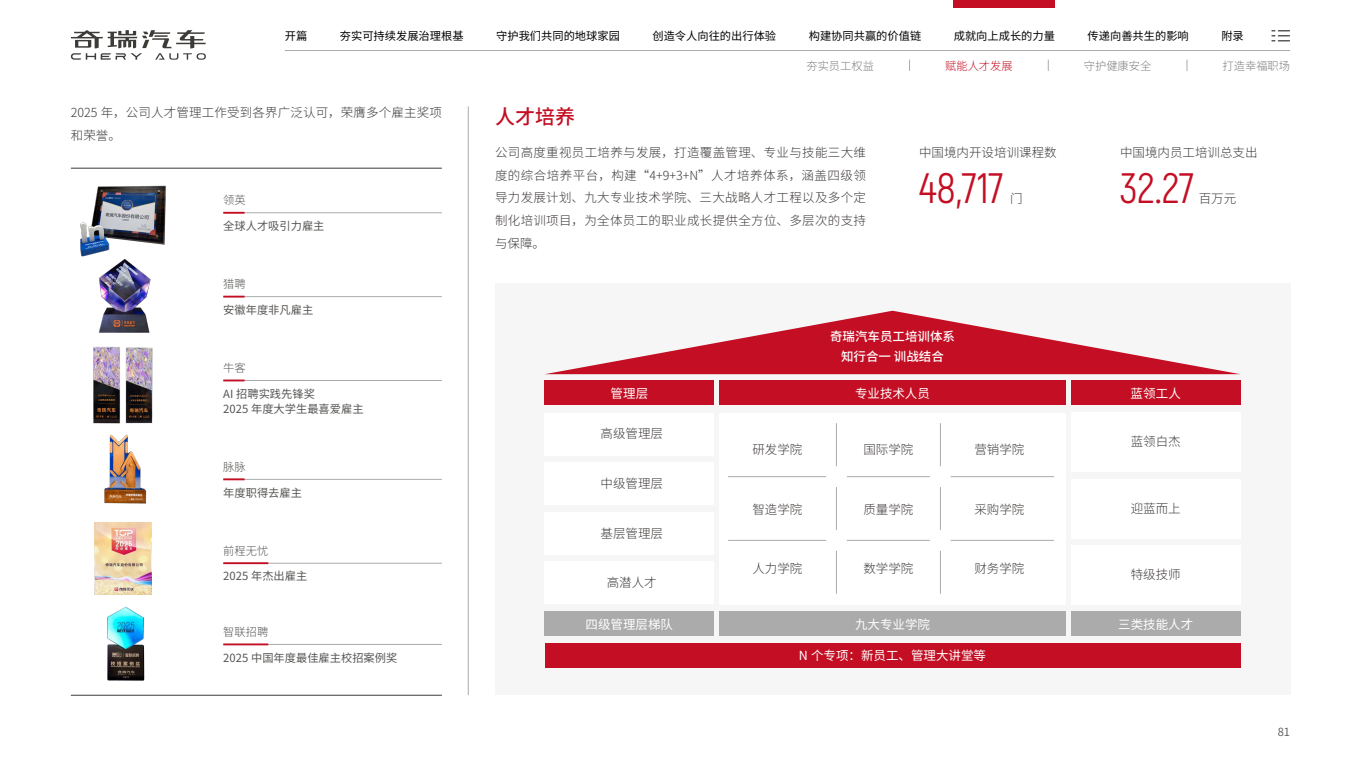
<style>
.page{position:relative;width:1361px;height:766px;background:#fff}
.page>*{position:absolute;margin:0;border:0;box-sizing:border-box;transform-origin:0 0}
.t1{font:42.5px "Akrobat";color:#c30e23}
.t2{font:500 20px "Source Han Sans CN";color:#c30e23}
.t3{font:300 12.5px/22.5px "Source Han Sans CN";color:#3e3a39}
.t4{font:12.5px "Source Han Sans CN";color:#fff}
.t5{font:500 12.5px/20px "Source Han Sans CN";color:#fff;text-align:center}
.t6{font:11.25px/15px "Source Han Sans CN";color:#575554}
.t7{font:11.25px "Source Han Sans SC";color:#000}
.t8{font:300 11.25px "Source Han Sans SC";color:#7d7d7d}
.t9{font:300 11.25px "Source Han Sans CN";color:#575554}
.t10{font:300 11.25px "Source Han Sans SC";color:#c30e23}
.t11{font:11.25px "Source Han Sans SC";color:#575554}
</style>
<div class="page">
<img style="left:80px;top:185px;width:86px;height:72px">
<img style="left:104px;top:434px;width:43px;height:70px">
<img style="left:92px;top:253px;width:66px;height:80px">
<img style="left:93px;top:346px;width:60px;height:78px">
<img style="left:94px;top:522px;width:58px;height:72px">
<img style="left:107px;top:607px;width:38px;height:73px">
<hr style="left:71px;top:168px;width:371px;height:1px;background:#3e3a39">
<hr style="left:223px;top:212px;width:219px;height:1px;background:#ababab">
<hr style="left:223px;top:296px;width:219px;height:1px;background:#ababab">
<hr style="left:71px;top:694px;width:371px;height:1px;background:#3e3a39">
<hr style="left:223px;top:380px;width:219px;height:1px;background:#ababab">
<hr style="left:223px;top:479px;width:219px;height:1px;background:#ababab">
<hr style="left:223px;top:563px;width:219px;height:1px;background:#ababab">
<hr style="left:223px;top:644px;width:219px;height:1px;background:#ababab">
<hr style="left:223px;top:212px;width:21px;height:2px;background:#c30e23">
<hr style="left:223px;top:295px;width:21px;height:2px;background:#c30e23">
<hr style="left:223px;top:379px;width:21px;height:2px;background:#c30e23">
<hr style="left:223px;top:478px;width:21px;height:2px;background:#c30e23">
<hr style="left:223px;top:562px;width:45px;height:2px;background:#c30e23">
<hr style="left:223px;top:643px;width:45px;height:2px;background:#c30e23">
<div style="left:495px;top:284px;width:795px;height:410px;background:#f6f6f6"></div>
<div style="left:719px;top:412px;width:346px;height:192px;background:#fff"></div>
<div style="left:544px;top:380px;width:170px;height:25px;background:#c30e23"></div>
<div style="left:1071px;top:380px;width:169px;height:25px;background:#c30e23"></div>
<div style="left:1071px;top:611px;width:169px;height:25px;background:#ababab"></div>
<div style="left:719px;top:380px;width:346px;height:25px;background:#c30e23"></div>
<div style="left:719px;top:611px;width:346px;height:25px;background:#ababab"></div>
<svg style="left:546px;top:310px;width:693px;height:64px"></svg>
<div style="left:544px;top:412px;width:170px;height:43px;background:#fff"></div>
<div style="left:1071px;top:412px;width:169px;height:59px;background:#fff"></div>
<div style="left:544px;top:462px;width:170px;height:43px;background:#fff"></div>
<div style="left:1071px;top:479px;width:169px;height:59px;background:#fff"></div>
<div style="left:544px;top:512px;width:170px;height:42px;background:#fff"></div>
<div style="left:1071px;top:545px;width:169px;height:59px;background:#fff"></div>
<div style="left:544px;top:561px;width:170px;height:43px;background:#fff"></div>
<hr style="left:728px;top:540px;width:326px;height:1px;background:#ababab">
<hr style="left:728px;top:476px;width:326px;height:1px;background:#ababab">
<hr style="left:836px;top:423px;width:1px;height:170px;background:#ababab">
<hr style="left:940px;top:423px;width:1px;height:170px;background:#ababab">
<div style="left:826px;top:466px;width:21px;height:21px;background:#fff;border-radius:50%"></div>
<div style="left:826px;top:530px;width:21px;height:20px;background:#fff;border-radius:50%"></div>
<div style="left:930px;top:466px;width:20px;height:21px;background:#fff;border-radius:50%"></div>
<div style="left:930px;top:530px;width:20px;height:20px;background:#fff;border-radius:50%"></div>
<div style="left:544px;top:611px;width:170px;height:25px;background:#ababab"></div>
<div style="left:544px;top:643px;width:696px;height:25px;background:#c30e23"></div>
<hr style="left:468px;top:106px;width:1px;height:588px;background:#ababab">
<svg style="left:71px;top:30px;width:135px;height:30px"></svg>
<hr style="left:285px;top:50px;width:1005px;height:1px;background:#ababab">
<div style="left:954px;top:0;width:101px;height:7px;background:#c30e23"></div>
<svg style="left:1272px;top:30px;width:17px;height:11px"></svg>
<p class="t7" style="left:285px;top:30px;width:24px">开篇</p>
<p class="t7" style="left:340px;top:30px;width:125px">夯实可持续发展治理根基</p>
<p class="t7" style="left:496px;top:30px;width:125px">守护我们共同的地球家园</p>
<p class="t7" style="left:652px;top:30px;width:125px">创造令人向往的出行体验</p>
<p class="t7" style="left:809px;top:30px;width:114px">构建协同共赢的价值链</p>
<p class="t7" style="left:954px;top:30px;width:103px">成就向上成长的力量</p>
<p class="t7" style="left:1087px;top:30px;width:103px">传递向善共生的影响</p>
<p class="t7" style="left:1221px;top:30px;width:24px">附录</p>
<p class="t3" style="left:71px;top:102px;width:372px">2025 年，公司人才管理工作受到各界广泛认可，荣膺多个雇主奖项和荣誉。</p>
<p class="t9" style="left:223px;top:194px;width:24px">领英</p>
<p class="t6" style="left:223px;top:218px;width:103px">全球人才吸引力雇主</p>
<p class="t9" style="left:223px;top:277px;width:24px">猎聘</p>
<p class="t6" style="left:223px;top:302px;width:91px">安徽年度非凡雇主</p>
<p class="t9" style="left:223px;top:361px;width:24px">牛客</p>
<p class="t6" style="left:223px;top:386px;width:142px">AI 招聘实践先锋奖<br>2025 年度大学生最喜爱雇主</p>
<p class="t9" style="left:223px;top:460px;width:24px">脉脉</p>
<p class="t6" style="left:223px;top:485px;width:80px">年度职得去雇主</p>
<p class="t9" style="left:223px;top:544px;width:46px">前程无忧</p>
<p class="t6" style="left:223px;top:569px;width:86px">2025 年杰出雇主</p>
<p class="t9" style="left:223px;top:625px;width:46px">智联招聘</p>
<p class="t6" style="left:223px;top:650px;width:176px">2025 中国年度最佳雇主校招案例奖</p>
<p class="t8" style="left:806px;top:59px;width:69px">夯实员工权益</p>
<p class="t10" style="left:945px;top:59px;width:69px">赋能人才发展</p>
<p class="t8" style="left:1084px;top:59px;width:69px">守护健康安全</p>
<p class="t8" style="left:1222px;top:59px;width:69px">打造幸福职场</p>
<h2 class="t2" style="left:495px;top:105px;width:81px">人才培养</h2>
<p class="t3" style="left:495px;top:142px;width:372px;text-align:justify">公司高度重视员工培养与发展，打造覆盖管理、专业与技能三大维度的综合培养平台，构建“4+9+3+N”人才培养体系，涵盖四级领导力发展计划、九大专业技术学院、三大战略人才工程以及多个定制化培训项目，为全体员工的职业成长提供全方位、多层次的支持与保障。</p>
<p class="t3" style="left:919px;top:142px;width:139px">中国境内开设培训课程数</p>
<p class="t3" style="left:1120px;top:142px;width:139px">中国境内员工培训总支出</p>
<h1 class="t1" style="left:919px;top:163px;width:86px">48,717</h1>
<h1 class="t1" style="left:1120px;top:163px;width:76px">32.27</h1>
<p class="t3" style="left:1010px;top:187px;width:14px">门</p>
<p class="t3" style="left:1198px;top:187px;width:39px">百万元</p>
<p class="t5" style="left:830px;top:326px;width:126px">奇瑞汽车员工培训体系知行合一 训战结合</p>
<p class="t4" style="left:610px;top:386px;width:40px">管理层</p>
<p class="t4" style="left:855px;top:386px;width:76px">专业技术人员</p>
<p class="t3" style="left:600px;top:422px;width:64px">高级管理层</p>
<p class="t3" style="left:600px;top:472px;width:64px">中级管理层</p>
<p class="t3" style="left:600px;top:522px;width:64px">基层管理层</p>
<p class="t3" style="left:607px;top:571px;width:52px">高潜人才</p>
<p class="t3" style="left:752px;top:438px;width:51px">研发学院</p>
<p class="t3" style="left:863px;top:438px;width:51px">国际学院</p>
<p class="t3" style="left:974px;top:438px;width:51px">营销学院</p>
<p class="t3" style="left:752px;top:498px;width:51px">智造学院</p>
<p class="t3" style="left:863px;top:498px;width:51px">质量学院</p>
<p class="t3" style="left:974px;top:498px;width:51px">采购学院</p>
<p class="t3" style="left:752px;top:557px;width:51px">人力学院</p>
<p class="t3" style="left:863px;top:557px;width:51px">数学学院</p>
<p class="t3" style="left:974px;top:557px;width:51px">财务学院</p>
<p class="t4" style="left:1130px;top:386px;width:52px">蓝领工人</p>
<p class="t3" style="left:1130px;top:431px;width:51px">蓝领白杰</p>
<p class="t3" style="left:1130px;top:497px;width:51px">迎蓝而上</p>
<p class="t3" style="left:1130px;top:563px;width:51px">特级技师</p>
<p class="t4" style="left:585px;top:616px;width:89px">四级管理层梯队</p>
<p class="t4" style="left:855px;top:616px;width:76px">九大专业学院</p>
<p class="t4" style="left:1118px;top:616px;width:76px">三类技能人才</p>
<p class="t4" style="left:799px;top:648px;width:189px">N 个专项：新员工、管理大讲堂等</p>
<p class="t11" style="left:1277px;top:725px;width:14px">81</p>
</div>
